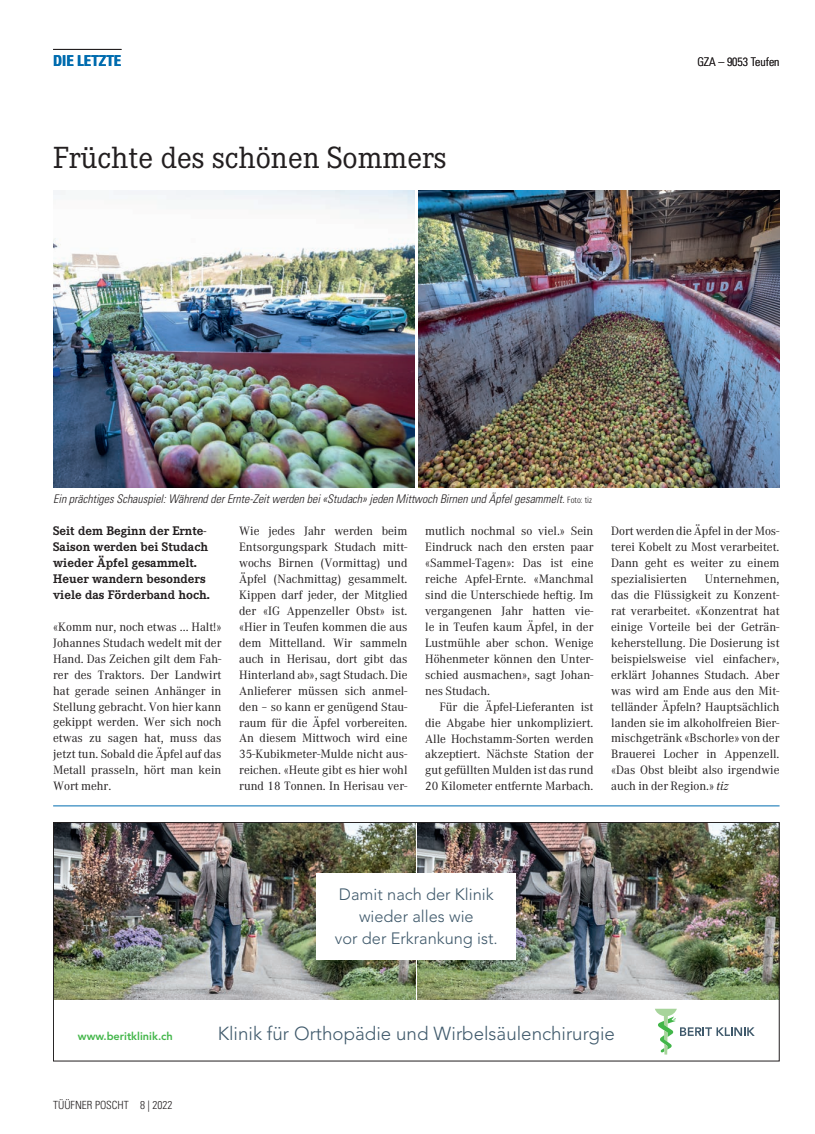
<style>
.page{position:relative;width:815px;height:1134px;background:#fff}
.page>*{position:absolute;margin:0;border:0;box-sizing:border-box;transform-origin:0 0}
.t1{font:30px "Corporate EBQ Regular 3";color:#231f20}
.t2{font:300 18.75px "Avenir";color:#3f596b}
.t3{font:300 16.38px/22.4px "Avenir";color:#3f596b;text-align:center}
.t4{font:700 condensed 15px "Univers LT Std";color:#006caf}
.t5{font:700 12.25px/16px "Corporate EBQ";color:#231f20}
.t6{font:11.88px/16px "Corporate ABQ Regular 2";color:#231f20;text-align:justify}
.t7{font:italic 300 condensed 11.88px "Univers LT Std";color:#231f20}
.t8{font:300 condensed 11.88px "Univers LT Std";color:#231f20}
.t9{font:300 condensed 11.25px "Univers LT Std";color:#231f20}
.t10{font:800 11px "Avenir";color:#42b649}
.s1{font-style:normal;font-size:8.75px}
.s2{font-family:"Corporate ABQ";font-style:italic}
</style>
<div class="page">
<hr style="left:53px;top:49px;width:68px;height:1px;background:#231f20">
<img style="left:53px;top:191px;width:362px;height:296px">
<img style="left:418px;top:191px;width:362px;height:296px">
<hr style="left:53px;top:805px;width:727px;height:1px;background:#006caf">
<img style="left:55px;top:824px;width:360px;height:175px">
<img style="left:417px;top:824px;width:361px;height:175px">
<div style="left:317px;top:873px;width:199px;height:87px;background:#fff"></div>
<svg style="left:655px;top:1009px;width:100px;height:45px"></svg>
<div style="left:53px;top:822px;width:727px;height:239px;border:1px solid #231f20"></div>
<p class="t4" style="left:53px;top:51px;width:70px">DIE LETZTE</p>
<h1 class="t1" style="left:53px;top:141px;width:395px">Früchte des schönen Sommers</h1>
<p class="t8" style="left:697px;top:55px;width:84px">GZA – 9053 Teufen</p>
<p class="t7" style="left:53px;top:492px;width:540px">Ein prächtiges Schauspiel: Während der Ernte-Zeit werden bei «Studach» jeden Mittwoch Birnen und Äpfel gesammelt. <span class="s1">Foto: tiz</span></p>
<p class="t5" style="left:53px;top:523px;width:158px">Seit dem Beginn der Ernte-<br>Saison werden bei Studach wieder Äpfel gesammelt.<br>Heuer wandern besonders viele das Förderband hoch.</p>
<p class="t6" style="left:53px;top:619px;width:170px">«Komm nur, noch etwas ... Halt!» Johannes Studach wedelt mit der Hand. Das Zeichen gilt dem Fah&shy;rer des Traktors. Der Landwirt hat gerade seinen Anhänger in Stellung gebracht. Von hier kann gekippt werden. Wer sich noch etwas zu sagen hat, muss das jetzt tun. Sobald die Äpfel auf das Metall prasseln, hört man kein Wort mehr.</p>
<p class="t6" style="left:239px;top:523px;width:170px">Wie jedes Jahr werden beim Entsorgungspark Studach mitt&shy;wochs Birnen (Vormittag) und Äpfel (Nachmittag) gesammelt.<br>Kippen darf jeder, der Mitglied der «IG Appenzeller Obst» ist. «Hier in Teufen kommen die aus dem Mittelland. Wir sammeln auch in Herisau, dort gibt das Hinterland ab», sagt Studach. Die Anlieferer müssen sich anmel&shy;den – so kann er genügend Stau&shy;raum für die Äpfel vorbereiten.<br>An diesem Mittwoch wird eine 35-Kubikmeter-Mulde nicht aus&shy;reichen. «Heute gibt es hier wohl rund 18 Tonnen. In Herisau ver-</p>
<p class="t6" style="left:425px;top:523px;width:170px">mutlich nochmal so viel.» Sein Eindruck nach den ersten paar «Sammel-Tagen»: Das ist eine reiche Apfel-Ernte. «Manchmal sind die Unterschiede heftig. Im vergangenen Jahr hatten vie&shy;le in Teufen kaum Äpfel, in der Lustmühle aber schon. Wenige Höhenmeter können den Unter&shy;schied ausmachen», sagt Johan&shy;nes Studach.</p>
<p class="t6" style="left:425px;top:699px;width:170px;text-indent:14px">Für die Äpfel-Lieferanten ist die Abgabe hier unkompliziert.<br>Alle Hochstamm-Sorten werden akzeptiert. Nächste Station der gut gefüllten Mulden ist das rund 20 Kilometer entfernte Marbach.</p>
<p class="t6" style="left:611px;top:523px;width:170px">Dort werden die Äpfel in der Mos&shy;terei Kobelt zu Most verarbeitet.<br>Dann geht es weiter zu einem spezialisierten</p>
<p class="t6" style="left:611px;top:571px;width:170px;text-indent:94px">Unternehmen, das die Flüssigkeit zu Konzent&shy;rat verarbeitet. «Konzentrat hat einige Vorteile bei der Geträn&shy;keherstellung. Die Dosierung ist beispielsweise viel einfacher», erklärt Johannes Studach. Aber was wird am Ende aus den Mit&shy;telländer Äpfeln? Hauptsächlich landen sie im alkoholfreien Bier&shy;mischgetränk «Bschorle» von der Brauerei Locher in Appenzell. «Das Obst bleibt also irgendwie auch in der Region.» <span class="s2">tiz</span></p>
<h3 class="t3" style="left:335px;top:883px;width:164px">Damit nach der Klinik wieder alles wie<br>vor der Erkrankung ist.</h3>
<p class="t10" style="left:78px;top:1029px;width:96px">www.beritklinik.ch</p>
<h2 class="t2" style="left:218px;top:1022px;width:399px">Klinik für Orthopädie und Wirbelsäulenchirurgie</h2>
<p class="t9" style="left:53px;top:1098px;width:121px">TÜÜFNER POSCHT 8 | 2022</p>
</div>
